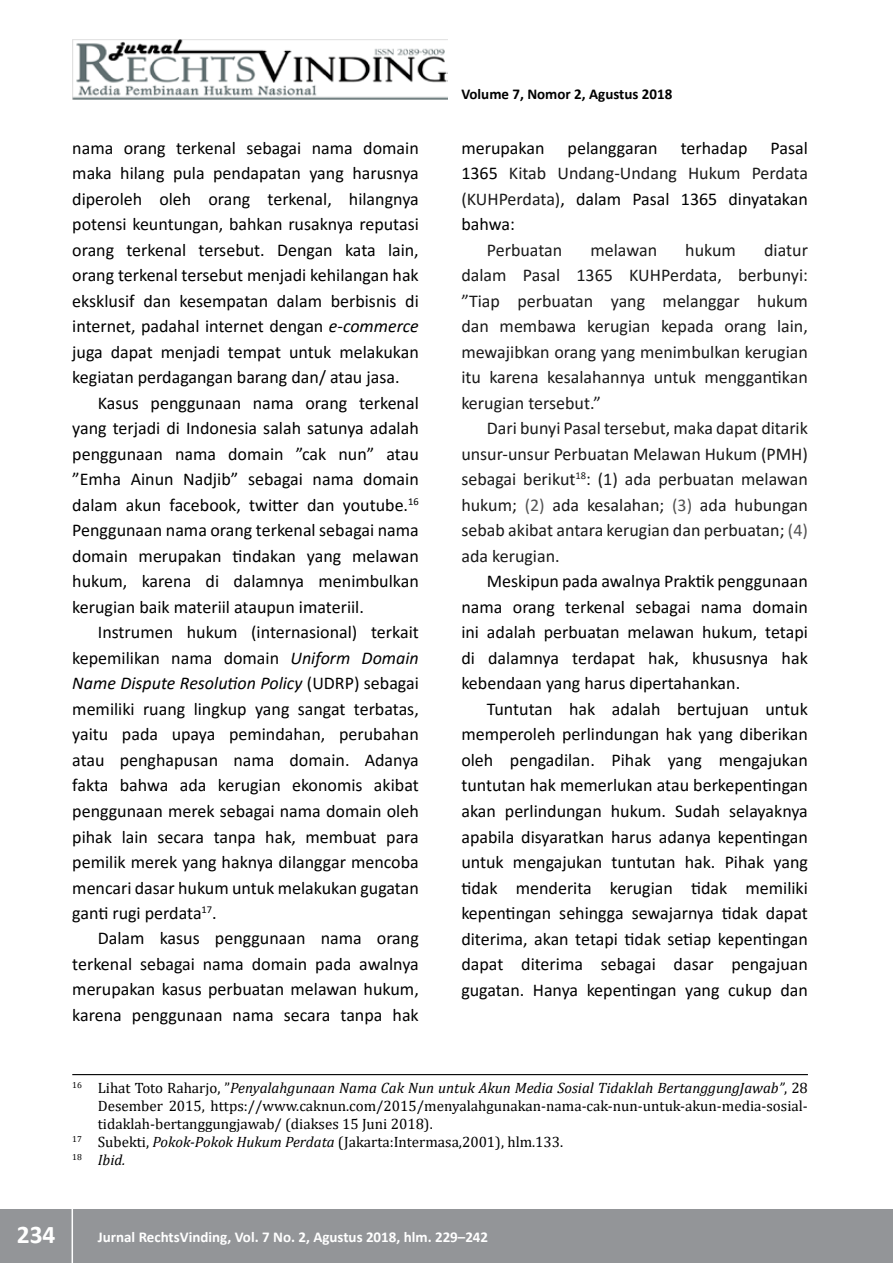
<style>
.page{position:relative;width:893px;height:1263px;background:#fff}
.page>*{position:absolute;margin:0;border:0;box-sizing:border-box;transform-origin:0 0}
.t1{font:700 25.5px "Calibri";color:#fff}
.t2{font:18px/25.5px "Calibri";color:#000;text-align:justify}
.t3{font:18px/25.5px "Calibri";color:#1a1a1a;text-align:justify}
.t4{font:15px "Cambria";color:#000}
.t5{font:italic 15px "Cambria";color:#000}
.t6{font:700 15px "Calibri";color:#fff}
.t7{font:700 15px "Calibri";color:#000}
.s1{font-style:italic}
.s2{color:#000}
.s3{color:#535353}
.s4{font-style:normal}
</style>
<div class="page">
<div style="left:0;top:1209px;width:893px;height:54px;background:#939598"></div>
<hr style="left:72px;top:1206px;width:1px;height:57px;background:#fff">
<img style="left:72px;top:39px;width:375px;height:60px">
<hr style="left:72px;top:1074px;width:736px;height:1px;background:#000">
<p class="t2" style="left:72px;top:135px;width:348px">nama orang terkenal sebagai nama domain maka hilang pula pendapatan yang harusnya diperoleh oleh orang terkenal, hilangnya potensi keuntungan, bahkan rusaknya reputasi orang terkenal tersebut. Dengan kata lain, orang terkenal tersebut menjadi kehilangan hak eksklusif dan kesempatan dalam berbisnis di internet, padahal internet dengan <span class="s1">e-commerce </span>juga dapat menjadi tempat untuk melakukan kegiatan perdagangan barang dan/ atau jasa.</p>
<p class="t2" style="left:72px;top:390px;width:348px;text-indent:26px">Kasus penggunaan nama orang terkenal yang terjadi di Indonesia salah satunya adalah penggunaan nama domain ”cak nun” atau ”Emha Ainun Nadjib” sebagai nama domain dalam akun facebook, twitter dan youtube.<sup>16<br></sup>Penggunaan nama orang terkenal sebagai nama domain merupakan tindakan yang melawan hukum, karena di dalamnya menimbulkan kerugian baik materiil ataupun imateriil.</p>
<p class="t2" style="left:72px;top:619px;width:348px;text-indent:26px">Instrumen hukum (internasional) terkait kepemilikan nama domain <span class="s1">Uniform Domain Name Dispute Resolution Policy</span> (UDRP) sebagai memiliki ruang lingkup yang sangat terbatas, yaitu pada upaya pemindahan, perubahan atau penghapusan nama domain. Adanya fakta bahwa ada kerugian ekonomis akibat penggunaan merek sebagai nama domain oleh pihak lain secara tanpa hak, membuat para pemilik merek yang haknya dilanggar mencoba mencari dasar hukum untuk melakukan gugatan ganti rugi perdata<sup>17</sup>.</p>
<p class="t2" style="left:72px;top:925px;width:348px;text-indent:26px">Dalam kasus penggunaan nama orang terkenal sebagai nama domain pada awalnya merupakan kasus perbuatan melawan hukum, karena penggunaan nama secara tanpa hak</p>
<p class="t7" style="left:461px;top:84px;width:212px">Volume 7, Nomor 2, Agustus 2018</p>
<p class="t3" style="left:461px;top:135px;width:348px;text-indent:309px"><span class="s2">Pasal 1365</span> Kitab Undang-Undang Hukum Perdata (KUHPerdata)<span class="s2">, dalam Pasal 1365 dinyatakan bahwa:</span></p>
<p class="t3" style="left:487px;top:237px;width:77px">Perbuatan</p>
<p class="t3" style="left:590px;top:237px;width:68px">melawan</p>
<p class="t3" style="left:685px;top:237px;width:52px">hukum</p>
<p class="t2" style="left:461px;top:135px;width:85px">merupakan</p>
<p class="t2" style="left:568px;top:135px;width:92px">pelanggaran</p>
<p class="t2" style="left:681px;top:135px;width:68px">terhadap</p>
<p class="t3" style="left:461px;top:237px;width:348px;text-indent:303px">diatur dalam Pasal 1365 KUHPerdata, berbunyi: ”Tiap perbuatan yang melanggar hukum dan membawa kerugian kepada orang lain, mewajibkan orang yang menimbulkan kerugian itu karena kesalahannya untuk menggantikan kerugian tersebut.”</p>
<p class="t3" style="left:461px;top:415px;width:348px;text-indent:26px">Dari bunyi Pasal tersebut, maka dapat ditarik unsur-unsur Perbuatan Melawan Hukum (PMH) sebagai berikut<sup>18</sup>: (1) ada perbuatan melawan hukum; <span class="s3">(2)</span> ada kesalahan; <span class="s3">(3)</span> ada hubungan sebab akibat antara kerugian dan perbuatan; <span class="s3">(4) </span>ada kerugian.</p>
<p class="t2" style="left:461px;top:568px;width:348px;text-indent:26px">Meskipun pada awalnya Praktik penggunaan nama orang terkenal sebagai nama domain ini adalah perbuatan melawan hukum, tetapi di dalamnya terdapat hak, khususnya hak kebendaan yang harus dipertahankan.</p>
<p class="t2" style="left:461px;top:696px;width:348px;text-indent:26px">Tuntutan hak adalah bertujuan untuk memperoleh perlindungan hak yang diberikan oleh pengadilan. Pihak yang mengajukan tuntutan hak memerlukan atau berkepentingan akan perlindungan hukum. Sudah selayaknya apabila disyaratkan harus adanya kepentingan untuk mengajukan tuntutan hak. Pihak yang tidak menderita kerugian tidak memiliki kepentingan sehingga sewajarnya tidak dapat diterima, akan tetapi tidak setiap kepentingan dapat diterima sebagai dasar pengajuan gugatan. Hanya kepentingan yang cukup dan</p>
<p class="t5" style="left:72px;top:1077px;width:737px"><sup>16</sup> <span class="s4">Lihat Toto Raharjo, ”</span>Penyalahgunaan Nama Cak Nun untuk Akun Media Sosial Tidaklah BertanggungJawab”<span class="s4">, 28</span></p>
<p class="t4" style="left:98px;top:1097px;width:712px">Desember 2015, https://www.caknun.com/2015/menyalahgunakan-nama-cak-nun-untuk-akun-media-sosial-</p>
<p class="t4" style="left:98px;top:1115px;width:336px">tidaklah-bertanggungjawab/ (diakses 15 Juni 2018).</p>
<p class="t4" style="left:72px;top:1133px;width:492px"><sup>17</sup> Subekti, <span class="s1">Pokok-Pokok Hukum Perdata</span> (Jakarta:Intermasa,2001), hlm.133.</p>
<p class="t5" style="left:72px;top:1149px;width:55px"><sup>18</sup> Ibid.</p>
<h1 class="t1" style="left:17px;top:1216px;width:40px">234</h1>
<p class="t6" style="left:98px;top:1227px;width:392px">Jurnal RechtsVinding, Vol. 7 No. 2, Agustus 2018, hlm. 229–242</p>
</div>
